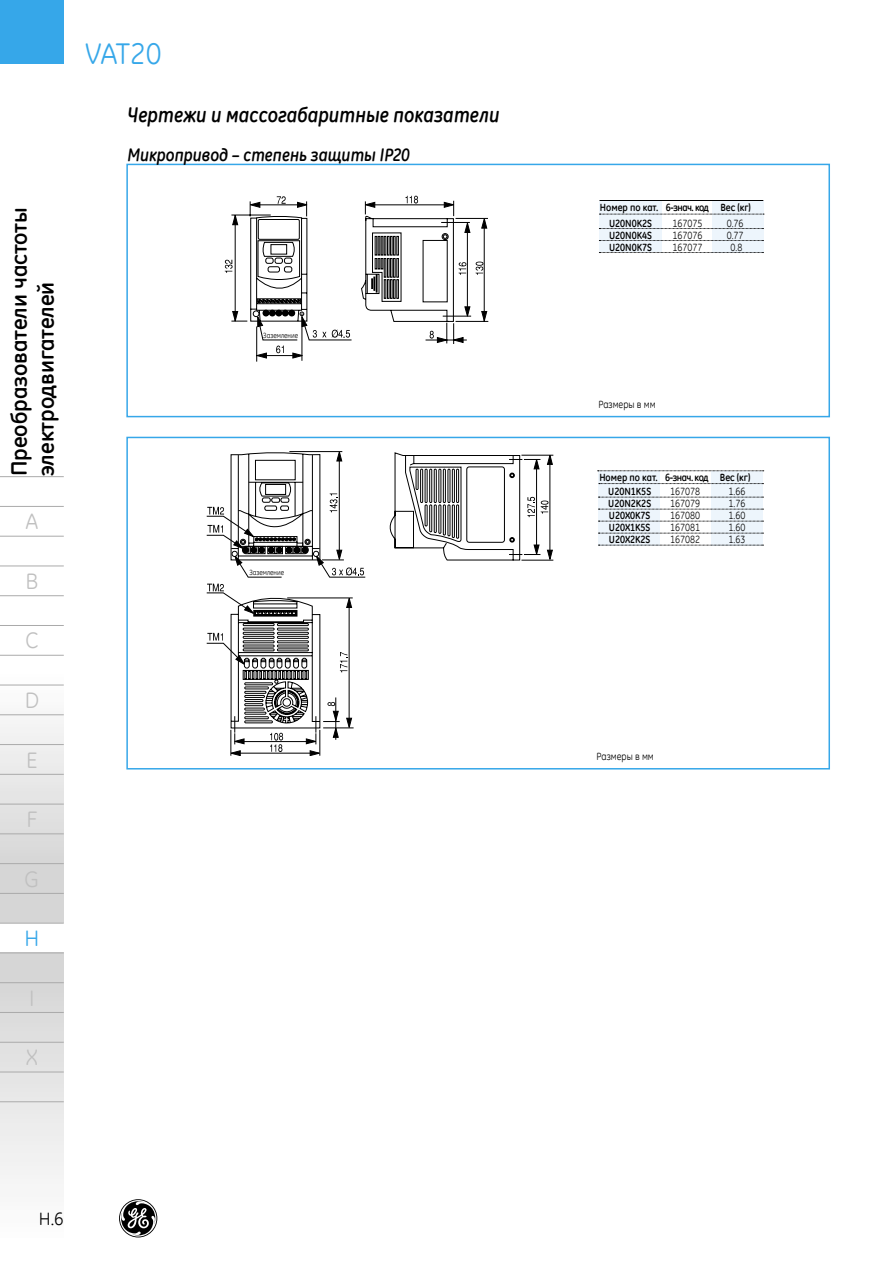
<style>
.page{position:relative;width:893px;height:1263px;background:#fff}
.page>*{position:absolute;margin:0;border:0;box-sizing:border-box;transform-origin:0 0}
.t1{font:30px "GE Inspira";letter-spacing:-.02em;color:#36a7e9}
.t2{font:700 22.5px/27px "GE Inspira";color:#000}
.t3{font:22.5px "GE Inspira";color:#c0c0c0}
.t4{font:22.5px "GE Inspira";color:#36a7e9}
.t5{font:italic 700 21px "GE Inspira";color:#000;scale:.9 1}
.t6{font:italic 700 18px "GE Inspira";color:#000;scale:.9 1}
.t7{font:18px "GE Inspira";color:#000}
.t8{font:condensed 12.15px "Helvetica";color:#000}
.t9{font:700 10.5px/15.3px "GE Inspira";color:#000;scale:.9 1}
.t10{font:10.5px "GE Inspira";color:#000;scale:.9 1}
.t11{font:7.5px "GE Inspira";color:#000;scale:.9 1}
</style>
<div class="page">
<div style="left:0;top:0;width:64px;height:64px;background:#36a7e9"></div>
<div style="left:0;top:638px;width:64px;height:285px;background:linear-gradient(to bottom,#fff,#cfcfcf)"></div>
<div style="left:0;top:952px;width:64px;height:285px;background:linear-gradient(to bottom,#d2d2d2,#fcfcfc)"></div>
<hr style="left:0;top:595px;width:64px;height:1px;background:#aaa">
<hr style="left:0;top:625px;width:64px;height:1px;background:#aaa">
<hr style="left:0;top:655px;width:64px;height:1px;background:#aaa">
<hr style="left:0;top:685px;width:64px;height:1px;background:#aaa">
<hr style="left:0;top:714px;width:64px;height:1px;background:#aaa">
<hr style="left:0;top:744px;width:64px;height:1px;background:#aaa">
<hr style="left:0;top:774px;width:64px;height:1px;background:#aaa">
<hr style="left:0;top:804px;width:64px;height:1px;background:#aaa">
<hr style="left:0;top:833px;width:64px;height:1px;background:#aaa">
<hr style="left:0;top:863px;width:64px;height:1px;background:#aaa">
<hr style="left:0;top:476px;width:64px;height:1px;background:#aaa">
<hr style="left:0;top:506px;width:64px;height:1px;background:#aaa">
<hr style="left:0;top:893px;width:64px;height:1px;background:#aaa">
<hr style="left:0;top:923px;width:64px;height:1px;background:#aaa">
<hr style="left:0;top:952px;width:64px;height:1px;background:#aaa">
<hr style="left:0;top:982px;width:64px;height:1px;background:#aaa">
<hr style="left:0;top:1012px;width:64px;height:1px;background:#aaa">
<hr style="left:0;top:1042px;width:64px;height:1px;background:#aaa">
<hr style="left:0;top:536px;width:64px;height:1px;background:#aaa">
<hr style="left:0;top:566px;width:64px;height:1px;background:#aaa">
<hr style="left:0;top:1071px;width:64px;height:1px;background:#aaa">
<hr style="left:0;top:1101px;width:64px;height:1px;background:#aaa">
<svg style="left:119px;top:1199px;width:38px;height:38px"></svg>
<div style="left:126px;top:437px;width:704px;height:332px;border:2px solid #36a7e9"></div>
<div style="left:126px;top:164px;width:704px;height:253px;border:2px solid #36a7e9"></div>
<div style="left:711px;top:471px;width:52px;height:74px;background:#edf5fc"></div>
<div style="left:712px;top:201px;width:51px;height:51px;background:#edf5fc"></div>
<div style="left:599px;top:201px;width:63px;height:51px;background:#edf5fc"></div>
<svg style="left:599px;top:214px;width:165px;height:1px"></svg>
<svg style="left:599px;top:228px;width:164px;height:1px"></svg>
<svg style="left:599px;top:240px;width:164px;height:1px"></svg>
<svg style="left:599px;top:252px;width:164px;height:1px"></svg>
<hr style="left:599px;top:200px;width:164px;height:1px;background:#000">
<div style="left:598px;top:471px;width:62px;height:74px;background:#edf5fc"></div>
<svg style="left:598px;top:497px;width:165px;height:1px"></svg>
<svg style="left:598px;top:509px;width:165px;height:1px"></svg>
<svg style="left:598px;top:521px;width:165px;height:1px"></svg>
<svg style="left:598px;top:533px;width:165px;height:1px"></svg>
<svg style="left:598px;top:545px;width:165px;height:1px"></svg>
<svg style="left:598px;top:470px;width:166px;height:1px"></svg>
<svg style="left:225px;top:196px;width:263px;height:166px"></svg>
<svg style="left:207px;top:451px;width:346px;height:305px"></svg>
<svg style="left:599px;top:483px;width:164px;height:1px"></svg>
<h2 class="t2" style="left:5px;top:476px;width:271px;rotate:-90deg">Преобразователи частоты электродвигателей</h2>
<h2 class="t3" style="left:25px;top:507px;width:14px">A</h2>
<h2 class="t3" style="left:25px;top:567px;width:14px">B</h2>
<h2 class="t3" style="left:25px;top:626px;width:15px">C</h2>
<h2 class="t3" style="left:25px;top:686px;width:16px">D</h2>
<h2 class="t3" style="left:26px;top:745px;width:13px">E</h2>
<h2 class="t3" style="left:26px;top:805px;width:13px">F</h2>
<h2 class="t3" style="left:25px;top:864px;width:16px">G</h2>
<h2 class="t4" style="left:24px;top:924px;width:16px">H</h2>
<h2 class="t3" style="left:29px;top:983px;width:7px">I</h2>
<h2 class="t3" style="left:26px;top:1043px;width:14px">X</h2>
<h1 class="t1" style="left:85px;top:34px;width:78px">VAT20</h1>
<h3 class="t5" style="left:128px;top:101px;width:415px">Чертежи и массогабаритные показатели</h3>
<h3 class="t6" style="left:128px;top:143px;width:315px">Микропривод – степень защиты IP20</h3>
<p class="t11" style="left:263px;top:331px;width:40px">Заземление</p>
<p class="t8" style="left:343px;top:327px;width:4px">.</p>
<p class="t11" style="left:249px;top:568px;width:40px">Заземление</p>
<h3 class="t7" style="left:39px;top:1207px;width:26px">H.6</h3>
<p class="t9" style="left:609px;top:200px;width:159px;text-indent:-9px">Номер по кат. 6-знач. код Вес (кг)<br>U20N0K2S</p>
<p class="t10" style="left:672px;top:216px;width:35px">167075</p>
<p class="t10" style="left:727px;top:216px;width:20px">0.76</p>
<p class="t9" style="left:609px;top:227px;width:49px">U20N0K4S</p>
<p class="t10" style="left:672px;top:228px;width:35px">167076</p>
<p class="t10" style="left:727px;top:228px;width:20px">0.77</p>
<p class="t9" style="left:609px;top:239px;width:49px">U20N0K7S</p>
<p class="t10" style="left:672px;top:240px;width:35px">167077</p>
<p class="t10" style="left:730px;top:240px;width:15px">0.8</p>
<p class="t10" style="left:598px;top:398px;width:65px">Размеры в мм</p>
<p class="t9" style="left:599px;top:469px;width:169px">Номер по кат. 6-знач. код Вес (кг)</p>
<p class="t9" style="left:608px;top:484px;width:49px">U20N1K5S</p>
<p class="t10" style="left:670px;top:485px;width:35px">167078</p>
<p class="t10" style="left:728px;top:485px;width:20px">1.66</p>
<p class="t9" style="left:608px;top:496px;width:49px">U20N2K2S</p>
<p class="t10" style="left:670px;top:497px;width:35px">167079</p>
<p class="t10" style="left:728px;top:497px;width:20px">1.76</p>
<p class="t9" style="left:609px;top:508px;width:48px">U20X0K7S</p>
<p class="t10" style="left:670px;top:509px;width:35px">167080</p>
<p class="t10" style="left:728px;top:509px;width:20px">1.60</p>
<p class="t9" style="left:609px;top:520px;width:48px">U20X1K5S</p>
<p class="t10" style="left:670px;top:521px;width:35px">167081</p>
<p class="t10" style="left:728px;top:521px;width:20px">1.60</p>
<p class="t9" style="left:609px;top:532px;width:48px">U20X2K2S</p>
<p class="t10" style="left:670px;top:533px;width:35px">167082</p>
<p class="t10" style="left:728px;top:533px;width:20px">1.63</p>
<p class="t10" style="left:597px;top:750px;width:65px">Размеры в мм</p>
</div>
